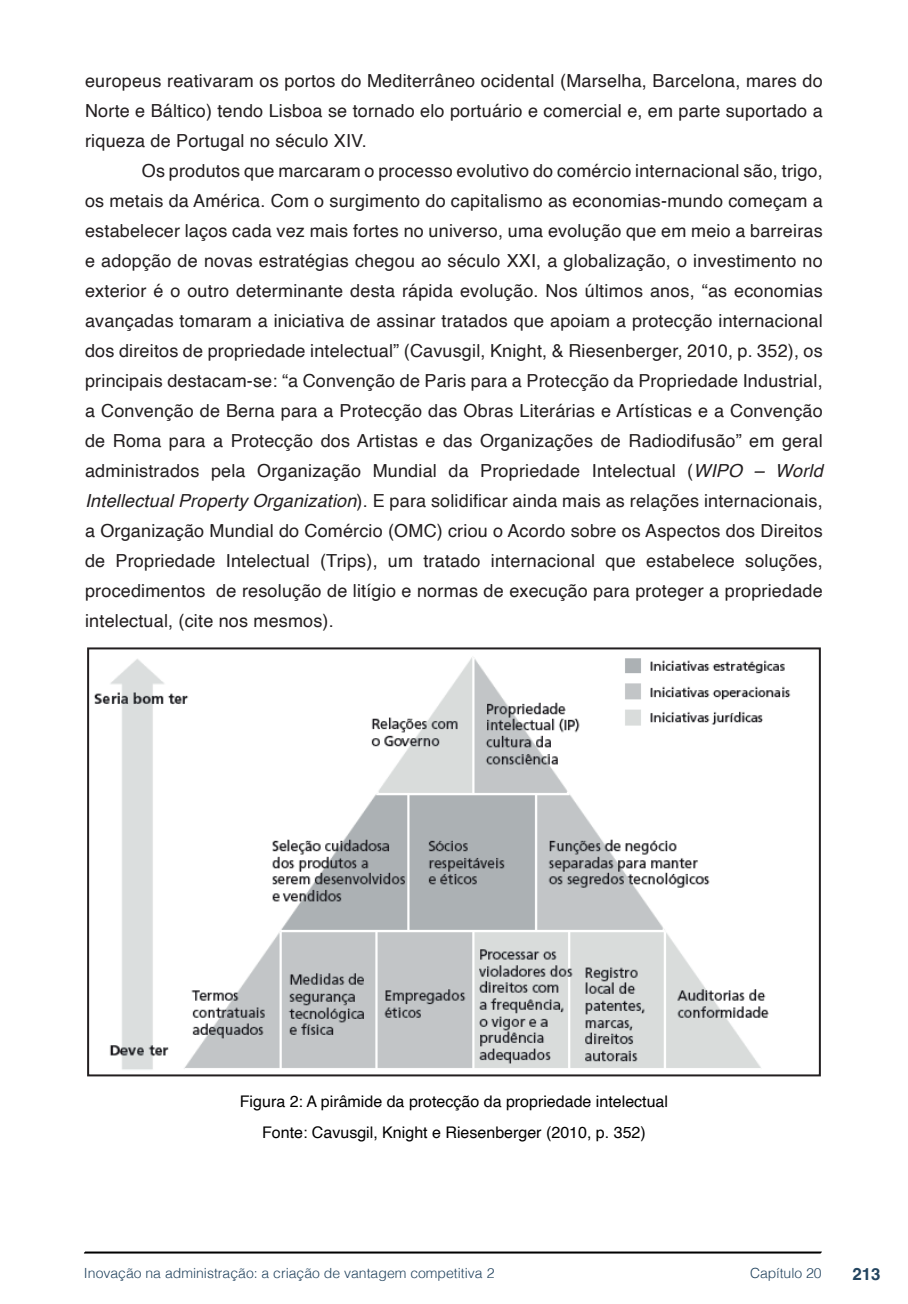
<style>
.page{position:relative;width:908px;height:1304px;background:#fff}
.page>*{position:absolute;margin:0;border:0;box-sizing:border-box;transform-origin:0 0}
.t1{font:18px/30px "Helvetica";letter-spacing:.01em;color:#231f20;text-align:justify}
.t2{font:700 16.8px "Helvetica";color:#23445f}
.t3{font:16px/30.6px "Helvetica";color:#000;text-align:center}
.t4{font:300 14px "Helvetica";color:#23445f}
.s1{font-style:italic}
</style>
<div class="page">
<svg style="left:84px;top:1251px;width:737px;height:3px;background:#515151"></svg>
<img style="left:94px;top:657px;width:697px;height:413px">
<div style="left:87px;top:647px;width:733px;height:429px;border:2px solid #231f20"></div>
<p class="t1" style="left:85px;top:66px;width:738px">europeus reativaram os portos do Mediterrâneo ocidental (Marselha, Barcelona, mares do Norte e Báltico) tendo Lisboa se tornado elo portuário e comercial e, em parte suportado a riqueza de Portugal no século XIV.</p>
<p class="t1" style="left:85px;top:156px;width:738px;text-indent:57px">Os produtos que marcaram o processo evolutivo do comércio internacional são, trigo, os metais da América. Com o surgimento do capitalismo as economias-mundo começam a estabelecer laços cada vez mais fortes no universo, uma evolução que em meio a barreiras e adopção de novas estratégias chegou ao século XXI, a globalização, o investimento no exterior é o outro determinante desta rápida evolução. Nos últimos anos, “as economias avançadas tomaram a iniciativa de assinar tratados que apoiam a protecção internacional dos direitos de propriedade intelectual” (Cavusgil, Knight, &amp; Riesenberger, 2010, p. 352), os principais destacam-se: “a Convenção de Paris para a Protecção da Propriedade Industrial, a Convenção de Berna para a Protecção das Obras Literárias e Artísticas e a Convenção de Roma para a Protecção dos Artistas e das Organizações de Radiodifusão” em geral administrados pela Organização Mundial da Propriedade Intelectual (<span class="s1">WIPO – World Intellectual Property Organization</span>). E para solidificar ainda mais as relações internacionais, a Organização Mundial do Comércio (OMC) criou o Acordo sobre os Aspectos dos Direitos de Propriedade Intelectual (Trips), um tratado internacional que estabelece soluções, procedimentos de resolução de litígio e normas de execução para proteger a propriedade intelectual, (cite nos mesmos).</p>
<p class="t3" style="left:240px;top:1086px;width:429px">Figura 2: A pirâmide da protecção da propriedade intelectual<br>Fonte: Cavusgil, Knight e Riesenberger (2010, p. 352)</p>
<p class="t4" style="left:84px;top:1261px;width:412px">Inovação na administração: a criação de vantagem competitiva 2</p>
<p class="t4" style="left:749px;top:1261px;width:73px">Capítulo 20</p>
<p class="t2" style="left:851px;top:1264px;width:30px">213</p>
</div>
